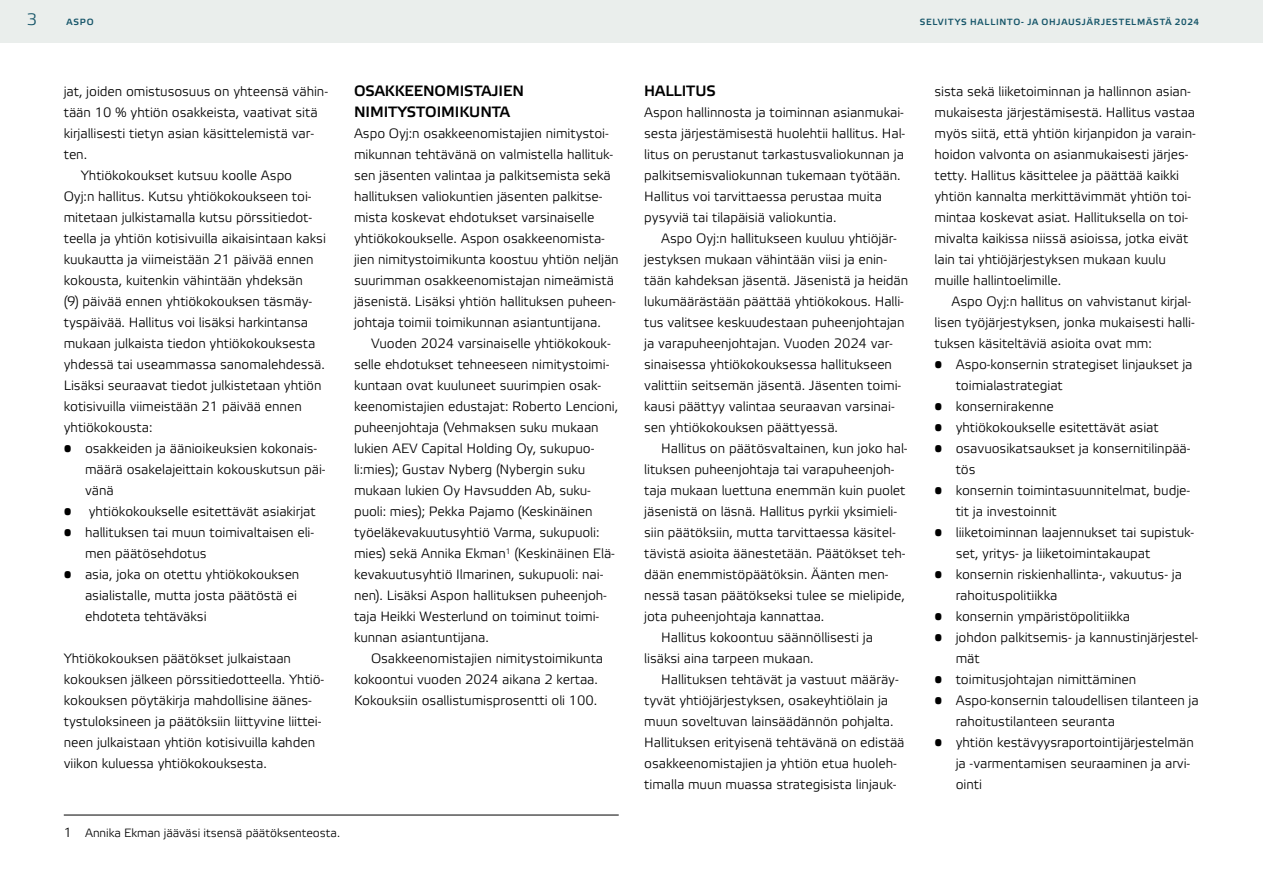
<style>
.page{position:relative;width:1263px;height:893px;background:#fff}
.page>*{position:absolute;margin:0;border:0;box-sizing:border-box;transform-origin:0 0}
.t1{font:16.5px "Etelka Light Pro";color:#165569}
.t2{font:700 15px/21px "Etelka Light Pro";letter-spacing:-.005em;color:#000}
.t3{font:300 13.5px/21px "Etelka";letter-spacing:-.005em;color:#000}
.t4{font:300 12px "Etelka";letter-spacing:-.005em;color:#000}
.t5{font:700 9px "Etelka Light Pro";letter-spacing:.085em;color:#165569}
.s1{font-size:13.2px}
</style>
<div class="page">
<div style="left:0;top:0;width:1263px;height:43px;background:#eaeeec"></div>
<hr style="left:64px;top:815px;width:555px;height:1px;background:#000">
<p class="t1" style="left:27px;top:10px;width:12px">3</p>
<p class="t5" style="left:66px;top:16px;width:29px">ASPO</p>
<p class="t5" style="left:920px;top:16px;width:281px">SELVITYS HALLINTO- JA OHJAUSJÄRJESTELMÄSTÄ 2024</p>
<p class="t3" style="left:64px;top:81px;width:266px">jat, joiden omistusosuus on yhteensä vähin-</p>
<p class="t3" style="left:64px;top:102px;width:255px">tään 10 % yhtiön osakkeista, vaativat sitä</p>
<p class="t3" style="left:64px;top:123px;width:252px">kirjallisesti tietyn asian käsittelemistä var-</p>
<p class="t3" style="left:64px;top:144px;width:25px">ten.</p>
<p class="t3" style="left:81px;top:165px;width:213px">Yhtiökokoukset kutsuu koolle Aspo</p>
<p class="t3" style="left:64px;top:186px;width:249px">Oyj:n hallitus. Kutsu yhtiökokoukseen toi-</p>
<p class="t3" style="left:64px;top:207px;width:250px">mitetaan julkistamalla kutsu pörssitiedot-</p>
<p class="t3" style="left:64px;top:228px;width:264px">teella ja yhtiön kotisivuilla aikaisintaan kaksi</p>
<p class="t3" style="left:64px;top:249px;width:251px">kuukautta ja viimeistään 21 päivää ennen</p>
<p class="t3" style="left:64px;top:270px;width:241px">kokousta, kuitenkin vähintään yhdeksän</p>
<p class="t3" style="left:64px;top:291px;width:250px">(9) päivää ennen yhtiökokouksen täsmäy-</p>
<p class="t3" style="left:64px;top:312px;width:246px">tyspäivää. Hallitus voi lisäksi harkintansa</p>
<p class="t3" style="left:64px;top:333px;width:253px">mukaan julkaista tiedon yhtiökokouksesta</p>
<p class="t3" style="left:64px;top:354px;width:263px">yhdessä tai useammassa sanomalehdessä.</p>
<p class="t3" style="left:64px;top:375px;width:259px">Lisäksi seuraavat tiedot julkistetaan yhtiön</p>
<p class="t3" style="left:64px;top:396px;width:240px">kotisivuilla viimeistään 21 päivää ennen</p>
<p class="t3" style="left:64px;top:417px;width:90px">yhtiökokousta:</p>
<p class="t3" style="left:85px;top:438px;width:242px;text-indent:-21px">• osakkeiden ja äänioikeuksien kokonais&shy;määrä osakelajeittain kokouskutsun päi&shy;vänä</p>
<p class="t3" style="left:64px;top:501px;width:254px">• yhtiökokoukselle esitettävät asiakirjat</p>
<p class="t3" style="left:85px;top:522px;width:231px;text-indent:-21px">• hallituksen tai muun toimivaltaisen eli&shy;men päätösehdotus</p>
<p class="t3" style="left:85px;top:564px;width:216px;text-indent:-21px">• asia, joka on otettu yhtiökokouksen asialistalle, mutta josta päätöstä ei ehdoteta tehtäväksi</p>
<p class="t3" style="left:64px;top:648px;width:262px">Yhtiökokouksen päätökset julkaistaan kokouksen jälkeen pörssitiedotteella. Yhtiö&shy;kokouksen pöytäkirja mahdollisine äänes&shy;tystuloksineen ja päätöksiin liittyvine liittei&shy;neen julkaistaan yhtiön kotisivuilla kahden viikon kuluessa yhtiökokouksesta.</p>
<p class="t2" style="left:354px;top:81px;width:171px">OSAKKEENOMISTAJIEN<br>NIMITYSTOIMIKUNTA</p>
<p class="t3" style="left:354px;top:123px;width:266px">Aspo Oyj:n osakkeenomistajien nimitystoi&shy;mikunnan tehtävänä on valmistella hallituk&shy;sen jäsenten valintaa ja palkitsemista sekä hallituksen valiokuntien jäsenten palkitse&shy;mista koskevat ehdotukset varsinaiselle yhtiökokoukselle. Aspon osakkeenomista&shy;jien nimitystoimikunta koostuu yhtiön neljän suurimman osakkeenomistajan nimeämistä jäsenistä. Lisäksi yhtiön hallituksen puheen&shy;johtaja toimii toimikunnan asiantuntijana.</p>
<p class="t3" style="left:354px;top:333px;width:266px;text-indent:17px">Vuoden 2024 varsinaiselle yhtiökokouk&shy;selle ehdotukset tehneeseen nimitystoimi&shy;kuntaan ovat kuuluneet suurimpien osak&shy;keenomistajien edustajat: Roberto Lencioni, puheenjohtaja (Vehmaksen suku mukaan lukien AEV Capital Holding Oy, sukupuo&shy;li:mies); Gustav Nyberg (Nybergin suku mukaan lukien Oy Havsudden Ab, suku&shy;puoli: mies); Pekka Pajamo (Keskinäinen työeläkevakuutusyhtiö Varma, sukupuoli: mies) sekä Annika Ekman<sup>1</sup> (Keskinäinen Elä&shy;kevakuutusyhtiö Ilmarinen, sukupuoli: nai&shy;nen). Lisäksi Aspon hallituksen puheenjoh&shy;taja Heikki Westerlund on toiminut toimi&shy;kunnan asiantuntijana.</p>
<p class="t3" style="left:354px;top:648px;width:251px;text-indent:17px">Osakkeenomistajien nimitystoimikunta kokoontui vuoden 2024 aikana 2 kertaa.<br>Kokouksiin osallistumisprosentti oli 100.</p>
<p class="t4" style="left:64px;top:826px;width:278px"><span class="s1">1</span> Annika Ekman jääväsi itsensä päätöksenteosta.</p>
<p class="t2" style="left:644px;top:81px;width:73px">HALLITUS</p>
<p class="t3" style="left:644px;top:102px;width:263px">Aspon hallinnosta ja toiminnan asianmukai&shy;sesta järjestämisestä huolehtii hallitus. Hal&shy;litus on perustanut tarkastusvaliokunnan ja palkitsemisvaliokunnan tukemaan työtään.<br>Hallitus voi tarvittaessa perustaa muita pysyviä tai tilapäisiä valiokuntia.</p>
<p class="t3" style="left:644px;top:228px;width:266px;text-indent:17px">Aspo Oyj:n hallitukseen kuuluu yhtiöjär&shy;jestyksen mukaan vähintään viisi ja enin&shy;tään kahdeksan jäsentä. Jäsenistä ja heidän lukumäärästään päättää yhtiökokous. Halli&shy;tus valitsee keskuudestaan puheenjohtajan ja varapuheenjohtajan. Vuoden 2024 var&shy;sinaisessa yhtiökokouksessa hallitukseen valittiin seitsemän jäsentä. Jäsenten toimi&shy;kausi päättyy valintaa seuraavan varsinai&shy;sen yhtiökokouksen päättyessä.</p>
<p class="t3" style="left:661px;top:438px;width:248px">Hallitus on päätösvaltainen, kun joko hal-</p>
<p class="t3" style="left:644px;top:459px;width:252px">lituksen puheenjohtaja tai varapuheenjoh-</p>
<p class="t3" style="left:644px;top:480px;width:263px">taja mukaan luettuna enemmän kuin puolet</p>
<p class="t3" style="left:644px;top:501px;width:254px">jäsenistä on läsnä. Hallitus pyrkii yksimieli-</p>
<p class="t3" style="left:644px;top:522px;width:253px">siin päätöksiin, mutta tarvittaessa käsitel-</p>
<p class="t3" style="left:644px;top:543px;width:263px">tävistä asioita äänestetään. Päätökset teh-</p>
<p class="t3" style="left:644px;top:564px;width:246px">dään enemmistöpäätöksin. Äänten men-</p>
<p class="t3" style="left:644px;top:585px;width:262px">nessä tasan päätökseksi tulee se mielipide,</p>
<p class="t3" style="left:644px;top:606px;width:182px">jota puheenjohtaja kannattaa.</p>
<p class="t3" style="left:661px;top:627px;width:213px">Hallitus kokoontuu säännöllisesti ja</p>
<p class="t3" style="left:644px;top:648px;width:171px">lisäksi aina tarpeen mukaan.</p>
<p class="t3" style="left:661px;top:669px;width:239px">Hallituksen tehtävät ja vastuut määräy-</p>
<p class="t3" style="left:644px;top:690px;width:245px">tyvät yhtiöjärjestyksen, osakeyhtiölain ja</p>
<p class="t3" style="left:644px;top:711px;width:251px">muun soveltuvan lainsäädännön pohjalta.</p>
<p class="t3" style="left:644px;top:732px;width:262px">Hallituksen erityisenä tehtävänä on edistää</p>
<p class="t3" style="left:644px;top:753px;width:254px">osakkeenomistajien ja yhtiön etua huoleh-</p>
<p class="t3" style="left:644px;top:774px;width:254px">timalla muun muassa strategisista linjauk-</p>
<p class="t3" style="left:934px;top:81px;width:263px">sista sekä liiketoiminnan ja hallinnon asian&shy;mukaisesta järjestämisestä. Hallitus vastaa myös siitä, että yhtiön kirjanpidon ja varain&shy;hoidon valvonta on asianmukaisesti järjes&shy;tetty. Hallitus käsittelee ja päättää kaikki yhtiön kannalta merkittävimmät yhtiön toi&shy;mintaa koskevat asiat. Hallituksella on toi&shy;mivalta kaikissa niissä asioissa, jotka eivät lain tai yhtiöjärjestyksen mukaan kuulu muille hallintoelimille.</p>
<p class="t3" style="left:934px;top:291px;width:262px;text-indent:17px">Aspo Oyj:n hallitus on vahvistanut kirjal&shy;lisen työjärjestyksen, jonka mukaisesti halli&shy;tuksen käsiteltäviä asioita ovat mm:</p>
<p class="t3" style="left:956px;top:354px;width:238px;text-indent:-21px">• Aspo-konsernin strategiset linjaukset ja toimialastrategiat</p>
<p class="t3" style="left:934px;top:396px;width:121px">• konsernirakenne</p>
<p class="t3" style="left:934px;top:417px;width:226px">• yhtiökokoukselle esitettävät asiat</p>
<p class="t3" style="left:956px;top:438px;width:236px;text-indent:-21px">• osavuosikatsaukset ja konsernitilinpää&shy;tös</p>
<p class="t3" style="left:956px;top:480px;width:236px;text-indent:-21px">• konsernin toimintasuunnitelmat, budje&shy;tit ja investoinnit</p>
<p class="t3" style="left:956px;top:522px;width:240px;text-indent:-21px">• liiketoiminnan laajennukset tai supistuk&shy;set, yritys- ja liiketoimintakaupat</p>
<p class="t3" style="left:956px;top:564px;width:228px;text-indent:-21px">• konsernin riskienhallinta-, vakuutus- ja rahoituspolitiikka</p>
<p class="t3" style="left:934px;top:606px;width:197px">• konsernin ympäristöpolitiikka</p>
<p class="t3" style="left:956px;top:628px;width:244px;text-indent:-21px">• johdon palkitsemis- ja kannustinjärjestel&shy;mät</p>
<p class="t3" style="left:934px;top:670px;width:203px">• toimitusjohtajan nimittäminen</p>
<p class="t3" style="left:956px;top:691px;width:245px;text-indent:-21px">• Aspo-konsernin taloudellisen tilanteen ja rahoitustilanteen seuranta</p>
<p class="t3" style="left:956px;top:733px;width:240px;text-indent:-21px">• yhtiön kestävyysraportointijärjestelmän ja -varmentamisen seuraaminen ja arvi&shy;ointi</p>
</div>
